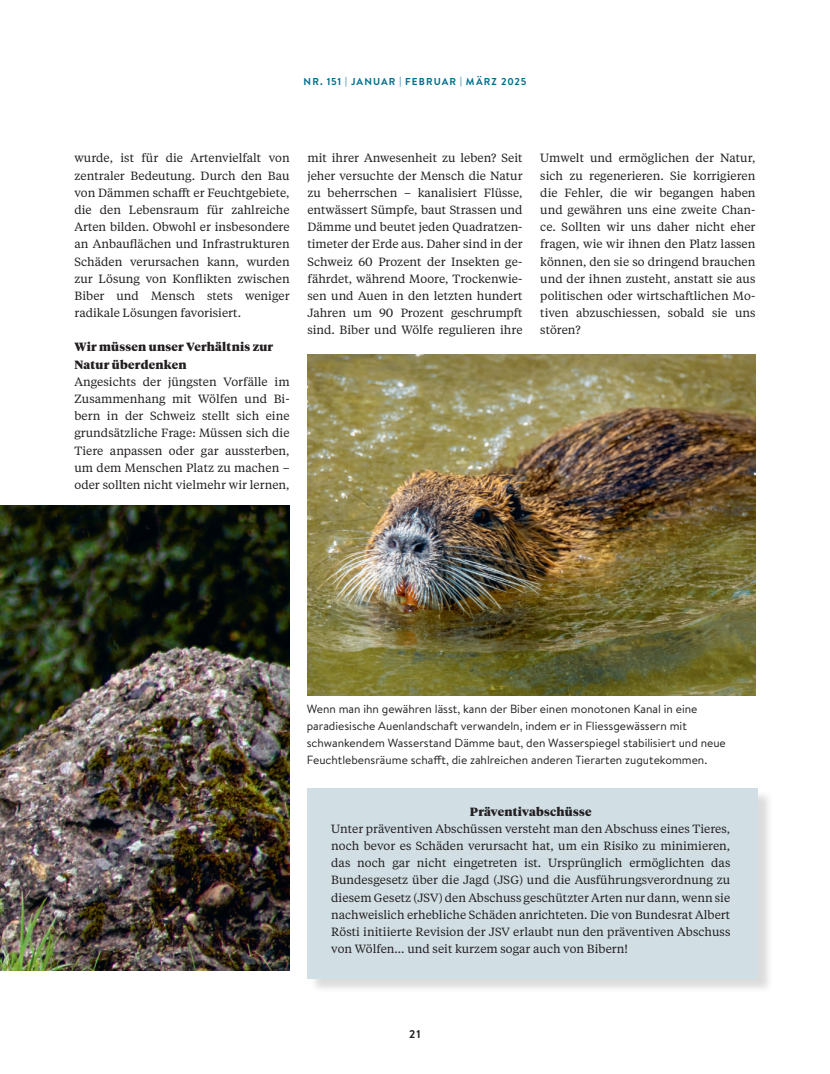
<style>
.page{position:relative;width:830px;height:1074px;background:#fff}
.page>*{position:absolute;margin:0;border:0;box-sizing:border-box;transform-origin:0 0}
.t1{font:11.88px/17.2px "Tiempos Text";color:#231f20;text-align:justify}
.t2{font:11.88px/17.2px "Brandon Text";color:#231f20}
.t3{font:900 11.88px/17.2px "Tiempos Headline";letter-spacing:.02em;color:#231f20}
.t4{font:700 11.25px "Brandon Text";color:#231f20}
.t5{font:700 10px "Brandon Text";letter-spacing:.11em;color:#006d8c}
</style>
<div class="page">
<img style="left:0;top:506px;width:289px;height:464px">
<img style="left:307px;top:354px;width:448px;height:341px">
<div style="left:309px;top:790px;width:464px;height:204px;background:#231f20;opacity:.75"></div>
<div style="left:307px;top:788px;width:450px;height:190px;background:#d1dfe5"></div>
<p class="t5" style="left:303px;top:75px;width:224px">NR. 151 | JANUAR | FEBRUAR | MÄRZ 2025</p>
<p class="t1" style="left:74px;top:149px;width:216px">wurde, ist für die Artenvielfalt von zentraler Bedeutung. Durch den Bau von Dämmen schafft er Feuchtgebiete, die den Lebensraum für zahlreiche Arten bilden. Obwohl er insbesondere an Anbauflächen und Infrastrukturen Schäden verursachen kann, wurden zur Lösung von Konflikten zwischen Biber und Mensch stets weniger radikale Lösungen favorisiert.</p>
<p class="t3" style="left:74px;top:338px;width:200px">Wir müssen unser Verhältnis zur<br>Natur überdenken</p>
<p class="t1" style="left:74px;top:372px;width:216px">Angesichts der jüngsten Vorfälle im Zusammenhang mit Wölfen und Bi&shy;bern in der Schweiz stellt sich eine grundsätzliche Frage: Müssen sich die Tiere anpassen oder gar aussterben, um dem Menschen Platz zu machen – oder sollten nicht vielmehr wir lernen,</p>
<p class="t1" style="left:307px;top:149px;width:216px">mit ihrer Anwesenheit zu leben? Seit jeher versuchte der Mensch die Natur zu beherrschen – kanalisiert Flüsse, entwässert Sümpfe, baut Strassen und Dämme und beutet jeden Quadratzen&shy;timeter der Erde aus. Daher sind in der Schweiz 60 Prozent der Insekten ge&shy;fährdet, während Moore, Trockenwie&shy;sen und Auen in den letzten hundert Jahren um 90 Prozent geschrumpft sind. Biber und Wölfe regulieren ihre</p>
<p class="t1" style="left:540px;top:149px;width:216px">Umwelt und ermöglichen der Natur, sich zu regenerieren. Sie korrigieren die Fehler, die wir begangen haben und gewähren uns eine zweite Chan&shy;ce. Sollten wir uns daher nicht eher fragen, wie wir ihnen den Platz lassen können, den sie so dringend brauchen und der ihnen zusteht, anstatt sie aus politischen oder wirtschaftlichen Mo&shy;tiven abzuschiessen, sobald sie uns stören?</p>
<p class="t2" style="left:306px;top:699px;width:420px">Wenn man ihn gewähren lässt, kann der Biber einen monotonen Kanal in eine paradiesische Auenlandschaft verwandeln, indem er in Fliessgewässern mit schwankendem Wasserstand Dämme baut, den Wasserspiegel stabilisiert und neue Feuchtlebensräume schafft, die zahlreichen anderen Tierarten zugutekommen.</p>
<p class="t3" style="left:469px;top:802px;width:123px">Präventivabschüsse</p>
<p class="t1" style="left:331px;top:819px;width:400px">Unter präventiven Abschüssen versteht man den Abschuss eines Tieres, noch bevor es Schäden verursacht hat, um ein Risiko zu minimieren, das noch gar nicht eingetreten ist. Ursprünglich ermöglichten das Bundesgesetz über die Jagd (JSG) und die Ausführungsverordnung zu diesem Gesetz (JSV) den Abschuss geschützter Arten nur dann, wenn sie nachweislich erhebliche Schäden anrichteten. Die von Bundesrat Albert Rösti initiierte Revision der JSV erlaubt nun den präventiven Abschuss von Wölfen... und seit kurzem sogar auch von Bibern!</p>
<p class="t4" style="left:409px;top:1026px;width:13px">21</p>
</div>
